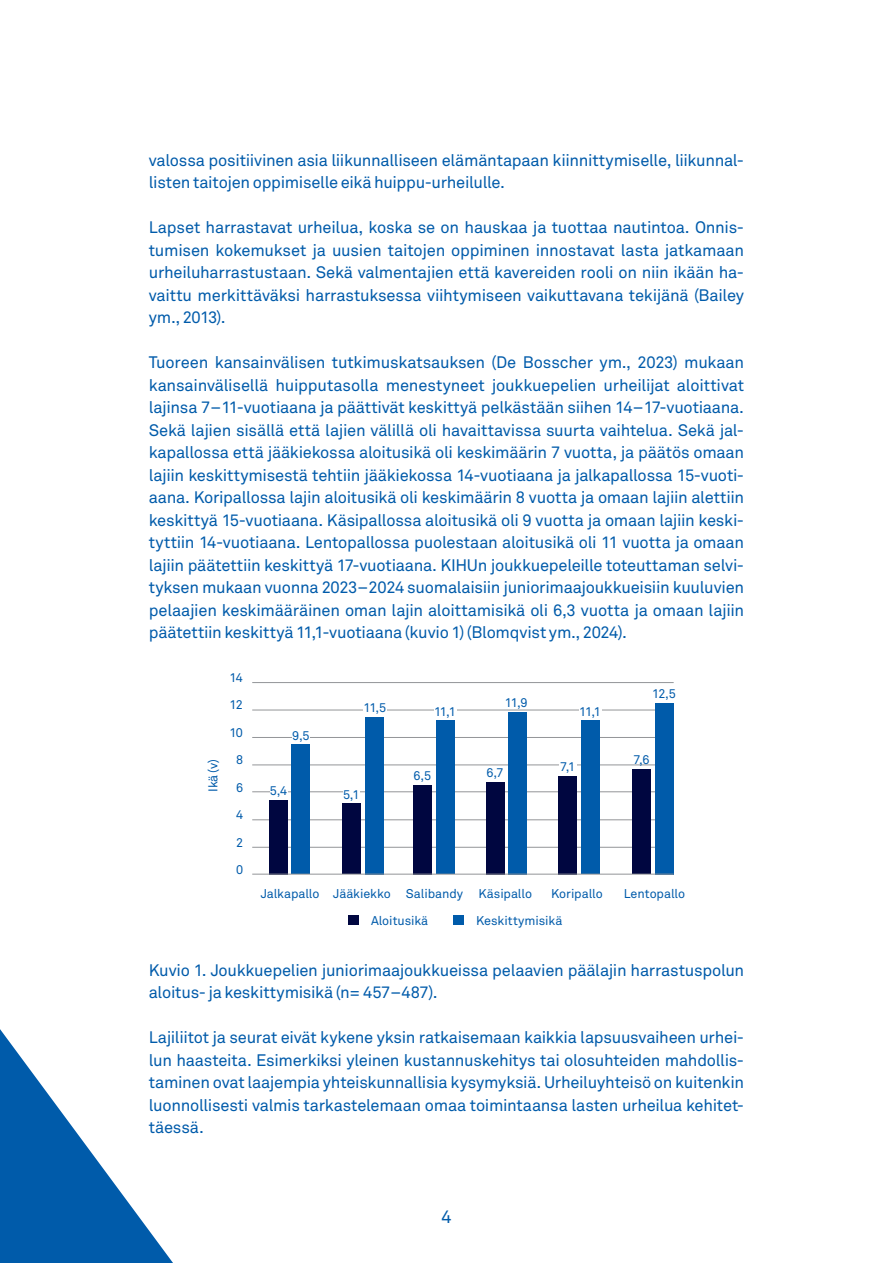
<style>
.page{position:relative;width:893px;height:1263px;background:#fff}
.page>*{position:absolute;margin:0;border:0;box-sizing:border-box;transform-origin:0 0}
.t1{font:18px "Akkurat Pro";color:#005baa}
.t2{font:16.5px/22.5px "Akkurat Pro";letter-spacing:-.015em;color:#005baa;text-align:justify}
.t3{font:12.6px "Akkurat Pro";letter-spacing:-.01em;color:#005baa}
</style>
<div class="page">
<svg style="left:0;top:1029px;width:173px;height:234px"></svg>
<hr style="left:252px;top:847px;width:422px;height:1px;background:#939598">
<hr style="left:252px;top:819px;width:422px;height:1px;background:#939598">
<hr style="left:252px;top:791px;width:422px;height:1px;background:#939598">
<hr style="left:252px;top:765px;width:422px;height:1px;background:#939598">
<hr style="left:252px;top:737px;width:422px;height:1px;background:#939598">
<hr style="left:252px;top:710px;width:422px;height:1px;background:#939598">
<hr style="left:252px;top:682px;width:422px;height:1px;background:#939598">
<div style="left:270px;top:785px;width:17px;height:10px;background:#fff"></div>
<div style="left:343px;top:789px;width:17px;height:10px;background:#fff"></div>
<div style="left:559px;top:761px;width:17px;height:10px;background:#fff"></div>
<div style="left:292px;top:730px;width:18px;height:10px;background:#fff"></div>
<div style="left:363px;top:702px;width:24px;height:10px;background:#fff"></div>
<div style="left:434px;top:706px;width:22px;height:10px;background:#fff"></div>
<div style="left:579px;top:706px;width:22px;height:10px;background:#fff"></div>
<div style="left:269px;top:800px;width:18px;height:74px;background:#000640"></div>
<div style="left:342px;top:803px;width:19px;height:71px;background:#000640"></div>
<div style="left:413px;top:785px;width:19px;height:89px;background:#000640"></div>
<div style="left:558px;top:776px;width:19px;height:98px;background:#000640"></div>
<div style="left:632px;top:770px;width:19px;height:104px;background:#000640"></div>
<div style="left:486px;top:782px;width:18px;height:92px;background:#000640"></div>
<div style="left:291px;top:745px;width:19px;height:129px;background:#005baa"></div>
<div style="left:365px;top:717px;width:19px;height:157px;background:#005baa"></div>
<div style="left:436px;top:721px;width:18px;height:153px;background:#005baa"></div>
<div style="left:581px;top:721px;width:19px;height:153px;background:#005baa"></div>
<div style="left:655px;top:703px;width:19px;height:171px;background:#005baa"></div>
<div style="left:508px;top:712px;width:19px;height:162px;background:#005baa"></div>
<div style="left:348px;top:915px;width:11px;height:10px;background:#000640"></div>
<div style="left:453px;top:915px;width:11px;height:10px;background:#005baa"></div>
<hr style="left:252px;top:874px;width:422px;height:1px;background:#939598">
<p class="t2" style="left:149px;top:149px;width:597px">valossa positiivinen asia liikunnalliseen elämäntapaan kiinnittymiselle, liikunnal&shy;listen taitojen oppimiselle eikä huippu-urheilulle.</p>
<p class="t2" style="left:149px;top:217px;width:597px">Lapset harrastavat urheilua, koska se on hauskaa ja tuottaa nautintoa. Onnis&shy;tumisen kokemukset ja uusien taitojen oppiminen innostavat lasta jatkamaan urheiluharrastustaan. Sekä valmentajien että kavereiden rooli on niin ikään ha&shy;vaittu merkittäväksi harrastuksessa viihtymiseen vaikuttavana tekijänä (Bailey ym., 2013).</p>
<p class="t2" style="left:149px;top:352px;width:597px">Tuoreen kansainvälisen tutkimuskatsauksen (De Bosscher ym., 2023) mukaan kansainvälisellä huipputasolla menestyneet joukkuepelien urheilijat aloittivat lajinsa 7–11-vuotiaana ja päättivät keskittyä pelkästään siihen 14–17-vuotiaana.<br>Sekä lajien sisällä että lajien välillä oli havaittavissa suurta vaihtelua. Sekä jal&shy;kapallossa että jääkiekossa aloitusikä oli keskimäärin 7 vuotta, ja päätös omaan lajiin keskittymisestä tehtiin jääkiekossa 14-vuotiaana ja jalkapallossa 15-vuoti&shy;aana. Koripallossa lajin aloitusikä oli keskimäärin 8 vuotta ja omaan lajiin alettiin keskittyä 15-vuotiaana. Käsipallossa aloitusikä oli 9 vuotta ja omaan lajiin keski&shy;tyttiin 14-vuotiaana. Lentopallossa puolestaan aloitusikä oli 11 vuotta ja omaan lajiin päätettiin keskittyä 17-vuotiaana. KIHUn joukkuepeleille toteuttaman selvi&shy;tyksen mukaan vuonna 2023–2024 suomalaisiin juniorimaajoukkueisiin kuuluvien pelaajien keskimääräinen oman lajin aloittamisikä oli 6,3 vuotta ja omaan lajiin päätettiin keskittyä 11,1-vuotiaana (kuvio 1) (Blomqvist ym., 2024).</p>
<p class="t3" style="left:206px;top:792px;width:34px;rotate:-90deg">Ikä (v)</p>
<p class="t3" style="left:230px;top:670px;width:15px">14</p>
<p class="t3" style="left:230px;top:698px;width:15px">12</p>
<p class="t3" style="left:230px;top:725px;width:15px">10</p>
<p class="t3" style="left:236px;top:753px;width:9px">8</p>
<p class="t3" style="left:236px;top:780px;width:9px">6</p>
<p class="t3" style="left:236px;top:807px;width:9px">4</p>
<p class="t3" style="left:236px;top:835px;width:9px">2</p>
<p class="t3" style="left:236px;top:862px;width:9px">0</p>
<p class="t3" style="left:292px;top:728px;width:19px">9,5</p>
<p class="t3" style="left:505px;top:695px;width:24px">11,9</p>
<p class="t3" style="left:363px;top:701px;width:24px">11,5</p>
<p class="t3" style="left:434px;top:704px;width:23px">11,1</p>
<p class="t3" style="left:579px;top:704px;width:23px">11,1</p>
<p class="t3" style="left:414px;top:769px;width:19px">6,5</p>
<p class="t3" style="left:486px;top:766px;width:19px">6,7</p>
<p class="t3" style="left:560px;top:759px;width:17px">7,1</p>
<p class="t3" style="left:270px;top:784px;width:19px">5,4</p>
<p class="t3" style="left:343px;top:787px;width:18px">5,1</p>
<p class="t3" style="left:652px;top:687px;width:25px">12,5</p>
<p class="t3" style="left:633px;top:752px;width:18px">7,6</p>
<p class="t3" style="left:261px;top:886px;width:273px">Jalkapallo Jääkiekko Salibandy Käsipallo</p>
<p class="t3" style="left:551px;top:886px;width:53px">Koripallo</p>
<p class="t3" style="left:624px;top:886px;width:63px">Lentopallo</p>
<p class="t3" style="left:371px;top:913px;width:59px">Aloitusikä</p>
<p class="t3" style="left:476px;top:913px;width:88px">Keskittymisikä</p>
<p class="t2" style="left:149px;top:959px;width:597px">Kuvio 1. Joukkuepelien juniorimaajoukkueissa pelaavien päälajin harrastuspolun aloitus- ja keskittymisikä (n= 457–487).</p>
<p class="t2" style="left:149px;top:1027px;width:597px">Lajiliitot ja seurat eivät kykene yksin ratkaisemaan kaikkia lapsuusvaiheen urhei&shy;lun haasteita. Esimerkiksi yleinen kustannuskehitys tai olosuhteiden mahdollis&shy;taminen ovat laajempia yhteiskunnallisia kysymyksiä. Urheiluyhteisö on kuitenkin luonnollisesti valmis tarkastelemaan omaa toimintaansa lasten urheilua kehitet&shy;täessä.</p>
<p class="t1" style="left:441px;top:1206px;width:12px">4</p>
</div>
